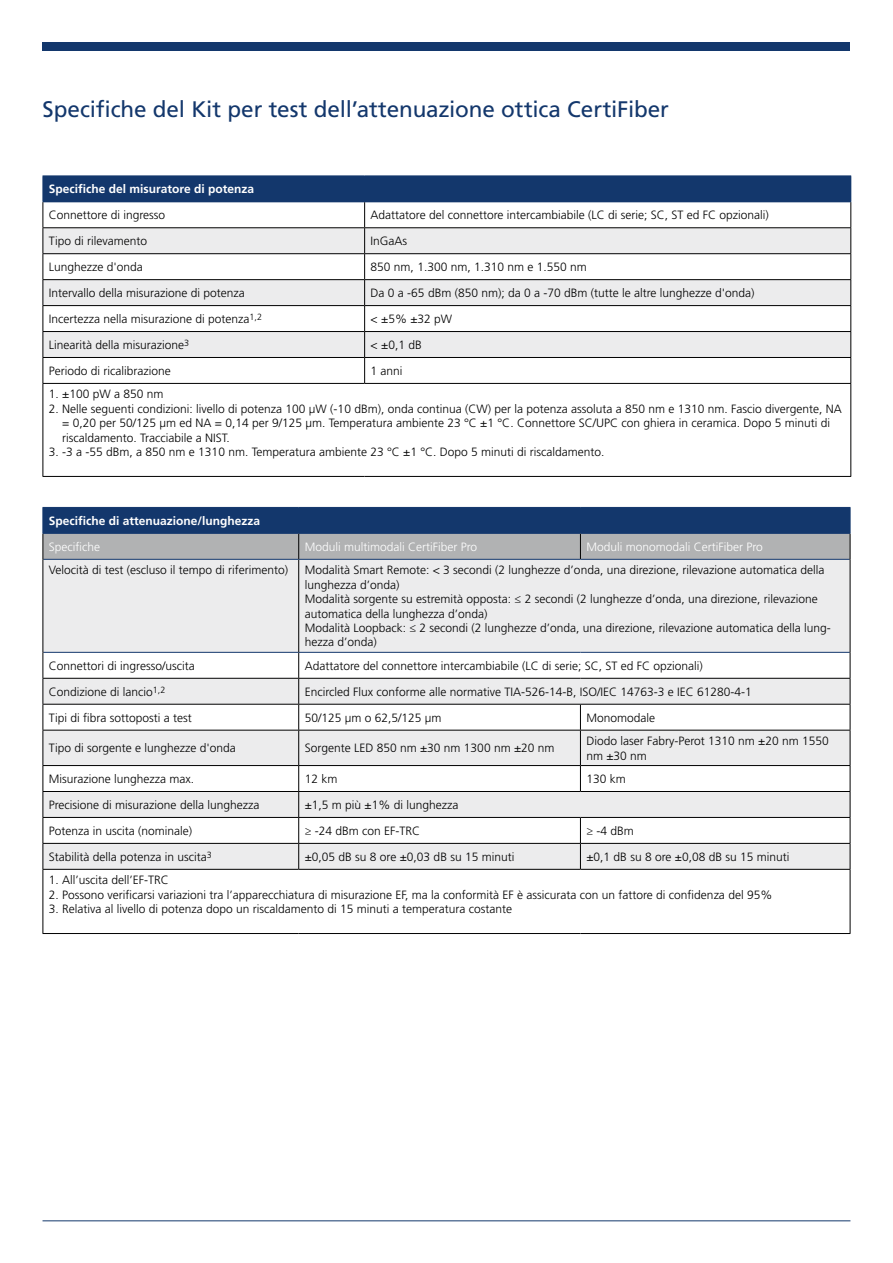
<style>
.page{position:relative;width:893px;height:1263px;background:#fff}
.page>*{position:absolute;margin:0;border:0;box-sizing:border-box;transform-origin:0 0}
.t1{font:22.5px "Frutiger LT Std";letter-spacing:-.005em;color:#13376c}
.t2{font:300 12px/14.4px "Frutiger LT Std";color:#000}
.t3{font:300 12px "Frutiger LT Std";color:#fff}
.t4{font:700 12px "Frutiger LT Std";color:#fff}
</style>
<div class="page">
<div style="left:43px;top:43px;width:807px;height:8px;background:#13376c"></div>
<hr style="left:43px;top:1220px;width:807px;height:1px;background:#13376c">
<div style="left:43px;top:176px;width:808px;height:26px;background:#13376c"></div>
<svg style="left:44px;top:228px;width:806px;height:129px;fill:#ececed"></svg>
<hr style="left:43px;top:227px;width:322px;height:1px;background:#000">
<hr style="left:365px;top:227px;width:486px;height:1px;background:#000">
<hr style="left:43px;top:253px;width:322px;height:1px;background:#000">
<hr style="left:365px;top:253px;width:486px;height:1px;background:#000">
<hr style="left:43px;top:279px;width:322px;height:1px;background:#000">
<hr style="left:365px;top:279px;width:486px;height:1px;background:#000">
<hr style="left:43px;top:305px;width:322px;height:1px;background:#000">
<hr style="left:365px;top:305px;width:486px;height:1px;background:#000">
<hr style="left:43px;top:331px;width:322px;height:1px;background:#000">
<hr style="left:365px;top:331px;width:486px;height:1px;background:#000">
<hr style="left:43px;top:357px;width:322px;height:1px;background:#000">
<svg style="left:43px;top:202px;width:1px;height:181px"></svg>
<hr style="left:365px;top:357px;width:486px;height:1px;background:#000">
<svg style="left:364px;top:202px;width:1px;height:181px"></svg>
<svg style="left:850px;top:202px;width:1px;height:181px"></svg>
<hr style="left:43px;top:383px;width:322px;height:1px;background:#000">
<hr style="left:43px;top:384px;width:1px;height:92px;background:#000">
<hr style="left:365px;top:383px;width:486px;height:1px;background:#000">
<hr style="left:850px;top:384px;width:1px;height:92px;background:#000">
<hr style="left:43px;top:476px;width:322px;height:1px;background:#000">
<hr style="left:365px;top:476px;width:486px;height:1px;background:#000">
<svg style="left:44px;top:560px;width:806px;height:309px;fill:#ececed"></svg>
<hr style="left:43px;top:559px;width:256px;height:1px;background:#13376c">
<hr style="left:299px;top:559px;width:281px;height:1px;background:#13376c">
<hr style="left:580px;top:559px;width:270px;height:1px;background:#13376c">
<hr style="left:43px;top:652px;width:256px;height:1px;background:#13376c">
<hr style="left:299px;top:652px;width:281px;height:1px;background:#13376c">
<hr style="left:580px;top:652px;width:270px;height:1px;background:#13376c">
<svg style="left:43px;top:507px;width:808px;height:52px;background:#5e718d"></svg>
<hr style="left:43px;top:559px;width:1px;height:93px;background:#000">
<hr style="left:298px;top:560px;width:1px;height:92px;background:#000">
<hr style="left:850px;top:559px;width:1px;height:93px;background:#000">
<hr style="left:43px;top:678px;width:256px;height:1px;background:#000">
<hr style="left:299px;top:678px;width:281px;height:1px;background:#000">
<hr style="left:580px;top:678px;width:270px;height:1px;background:#000">
<hr style="left:43px;top:704px;width:256px;height:1px;background:#000">
<svg style="left:43px;top:652px;width:1px;height:78px"></svg>
<hr style="left:299px;top:704px;width:281px;height:1px;background:#000">
<svg style="left:298px;top:653px;width:1px;height:77px"></svg>
<hr style="left:580px;top:704px;width:270px;height:1px;background:#000">
<svg style="left:580px;top:704px;width:1px;height:26px"></svg>
<svg style="left:850px;top:652px;width:1px;height:78px"></svg>
<hr style="left:43px;top:730px;width:256px;height:1px;background:#000">
<hr style="left:43px;top:730px;width:1px;height:35px;background:#000">
<hr style="left:299px;top:730px;width:281px;height:1px;background:#000">
<hr style="left:298px;top:730px;width:1px;height:35px;background:#000">
<hr style="left:580px;top:730px;width:270px;height:1px;background:#000">
<hr style="left:580px;top:730px;width:1px;height:35px;background:#000">
<hr style="left:850px;top:730px;width:1px;height:35px;background:#000">
<hr style="left:43px;top:765px;width:256px;height:1px;background:#000">
<hr style="left:299px;top:765px;width:281px;height:1px;background:#000">
<hr style="left:580px;top:765px;width:270px;height:1px;background:#000">
<svg style="left:580px;top:766px;width:1px;height:25px"></svg>
<hr style="left:43px;top:791px;width:256px;height:1px;background:#000">
<hr style="left:299px;top:791px;width:281px;height:1px;background:#000">
<hr style="left:580px;top:791px;width:270px;height:1px;background:#000">
<hr style="left:43px;top:817px;width:256px;height:1px;background:#000">
<hr style="left:299px;top:817px;width:281px;height:1px;background:#000">
<hr style="left:580px;top:817px;width:270px;height:1px;background:#000">
<hr style="left:43px;top:843px;width:256px;height:1px;background:#000">
<svg style="left:43px;top:766px;width:1px;height:103px"></svg>
<hr style="left:299px;top:843px;width:281px;height:1px;background:#000">
<svg style="left:298px;top:766px;width:1px;height:103px"></svg>
<hr style="left:580px;top:843px;width:270px;height:1px;background:#000">
<svg style="left:580px;top:818px;width:1px;height:51px"></svg>
<svg style="left:850px;top:766px;width:1px;height:103px"></svg>
<hr style="left:43px;top:869px;width:256px;height:1px;background:#000">
<hr style="left:43px;top:870px;width:1px;height:63px;background:#000">
<hr style="left:299px;top:869px;width:281px;height:1px;background:#000">
<hr style="left:580px;top:869px;width:270px;height:1px;background:#000">
<hr style="left:850px;top:870px;width:1px;height:63px;background:#000">
<hr style="left:43px;top:933px;width:256px;height:1px;background:#000">
<hr style="left:299px;top:933px;width:281px;height:1px;background:#000">
<hr style="left:580px;top:933px;width:270px;height:1px;background:#000">
<h1 class="t1" style="left:43px;top:96px;width:628px">Specifiche del Kit per test dell’attenuazione ottica CertiFiber</h1>
<p class="t4" style="left:49px;top:182px;width:207px">Specifiche del misuratore di potenza</p>
<p class="t2" style="left:49px;top:208px;width:118px">Connettore di ingresso</p>
<p class="t2" style="left:371px;top:208px;width:400px">Adattatore del connettore intercambiabile (LC di serie; SC, ST ed FC opzionali)</p>
<p class="t2" style="left:49px;top:234px;width:100px">Tipo di rilevamento</p>
<p class="t2" style="left:371px;top:234px;width:38px">InGaAs</p>
<p class="t2" style="left:49px;top:260px;width:96px">Lunghezze d'onda</p>
<p class="t2" style="left:371px;top:260px;width:218px">850 nm, 1.300 nm, 1.310 nm e 1.550 nm</p>
<p class="t2" style="left:49px;top:286px;width:198px">Intervallo della misurazione di potenza</p>
<p class="t2" style="left:371px;top:286px;width:385px">Da 0 a -65 dBm (850 nm); da 0 a -70 dBm (tutte le altre lunghezze d'onda)</p>
<p class="t2" style="left:49px;top:312px;width:215px">Incertezza nella misurazione di potenza<sup>1,2</sup></p>
<p class="t2" style="left:371px;top:312px;width:83px">&lt; ±5% ±32 pW</p>
<p class="t2" style="left:49px;top:338px;width:142px">Linearità della misurazione<sup>3</sup></p>
<p class="t2" style="left:371px;top:338px;width:53px">&lt; ±0,1 dB</p>
<p class="t2" style="left:49px;top:364px;width:124px">Periodo di ricalibrazione</p>
<p class="t2" style="left:371px;top:364px;width:34px">1 anni</p>
<p class="t2" style="left:49px;top:387px;width:116px">1. ±100 pW a 850 nm</p>
<p class="t2" style="left:62px;top:402px;width:781px;text-indent:-13px">2. Nelle seguenti condizioni: livello di potenza 100 μW (-10 dBm), onda continua (CW) per la potenza assoluta a 850 nm e 1310 nm. Fascio divergente, NA = 0,20 per 50/125 μm ed NA = 0,14 per 9/125 μm. Temperatura ambiente 23 °C ±1 °C. Connettore SC/UPC con ghiera in ceramica. Dopo 5 minuti di riscaldamento. Tracciabile a NIST.</p>
<p class="t2" style="left:49px;top:445px;width:557px">3. -3 a -55 dBm, a 850 nm e 1310 nm. Temperatura ambiente 23 °C ±1 °C. Dopo 5 minuti di riscaldamento.</p>
<p class="t4" style="left:49px;top:514px;width:213px">Specifiche di attenuazione/lunghezza</p>
<p class="t3" style="left:49px;top:540px;width:53px">Specifiche</p>
<p class="t3" style="left:305px;top:540px;width:174px">Moduli multimodali CertiFiber Pro</p>
<p class="t3" style="left:586px;top:540px;width:178px">Moduli monomodali CertiFiber Pro</p>
<p class="t2" style="left:49px;top:563px;width:241px">Velocità di test (escluso il tempo di riferimento)</p>
<p class="t2" style="left:305px;top:563px;width:528px">Modalità Smart Remote: &lt; 3 secondi (2 lunghezze d’onda, una direzione, rilevazione automatica della lunghezza d’onda)<br>Modalità sorgente su estremità opposta: ≤ 2 secondi (2 lunghezze d’onda, una direzione, rilevazione automatica della lunghezza d’onda)<br>Modalità Loopback: ≤ 2 secondi (2 lunghezze d’onda, una direzione, rilevazione automatica della lung&shy;hezza d’onda)</p>
<p class="t2" style="left:49px;top:659px;width:147px">Connettori di ingresso/uscita</p>
<p class="t2" style="left:305px;top:659px;width:400px">Adattatore del connettore intercambiabile (LC di serie; SC, ST ed FC opzionali)</p>
<p class="t2" style="left:49px;top:684px;width:118px">Condizione di lancio<sup>1,2</sup></p>
<p class="t2" style="left:305px;top:684px;width:449px">Encircled Flux conforme alle normative TIA-526-14-B, ISO/IEC 14763-3 e IEC 61280-4-1</p>
<p class="t2" style="left:49px;top:710px;width:144px">Tipi di fibra sottoposti a test</p>
<p class="t2" style="left:305px;top:710px;width:138px">50/125 μm o 62,5/125 μm</p>
<p class="t2" style="left:586px;top:710px;width:70px">Monomodale</p>
<p class="t2" style="left:49px;top:741px;width:189px">Tipo di sorgente e lunghezze d'onda</p>
<p class="t2" style="left:305px;top:741px;width:251px">Sorgente LED 850 nm ±30 nm 1300 nm ±20 nm</p>
<p class="t2" style="left:586px;top:734px;width:244px">Diodo laser Fabry-Perot 1310 nm ±20 nm 1550 nm ±30 nm</p>
<p class="t2" style="left:49px;top:772px;width:147px">Misurazione lunghezza max.</p>
<p class="t2" style="left:305px;top:772px;width:34px">12 km</p>
<p class="t2" style="left:586px;top:772px;width:41px">130 km</p>
<p class="t2" style="left:49px;top:798px;width:212px">Precisione di misurazione della lunghezza</p>
<p class="t2" style="left:305px;top:798px;width:155px">±1,5 m più ±1% di lunghezza</p>
<p class="t2" style="left:49px;top:824px;width:145px">Potenza in uscita (nominale)</p>
<p class="t2" style="left:305px;top:824px;width:117px">≥ -24 dBm con EF-TRC</p>
<p class="t2" style="left:586px;top:824px;width:49px">≥ -4 dBm</p>
<p class="t2" style="left:49px;top:850px;width:165px">Stabilità della potenza in uscita<sup>3</sup></p>
<p class="t2" style="left:305px;top:850px;width:211px">±0,05 dB su 8 ore ±0,03 dB su 15 minuti</p>
<p class="t2" style="left:586px;top:850px;width:204px">±0,1 dB su 8 ore ±0,08 dB su 15 minuti</p>
<p class="t2" style="left:49px;top:873px;width:122px">1. All’uscita dell’EF-TRC</p>
<p class="t2" style="left:49px;top:887px;width:725px">2. Possono verificarsi variazioni tra l’apparecchiatura di misurazione EF, ma la conformità EF è assicurata con un fattore di confidenza del 95%</p>
<p class="t2" style="left:49px;top:902px;width:465px">3. Relativa al livello di potenza dopo un riscaldamento di 15 minuti a temperatura costante</p>
</div>
